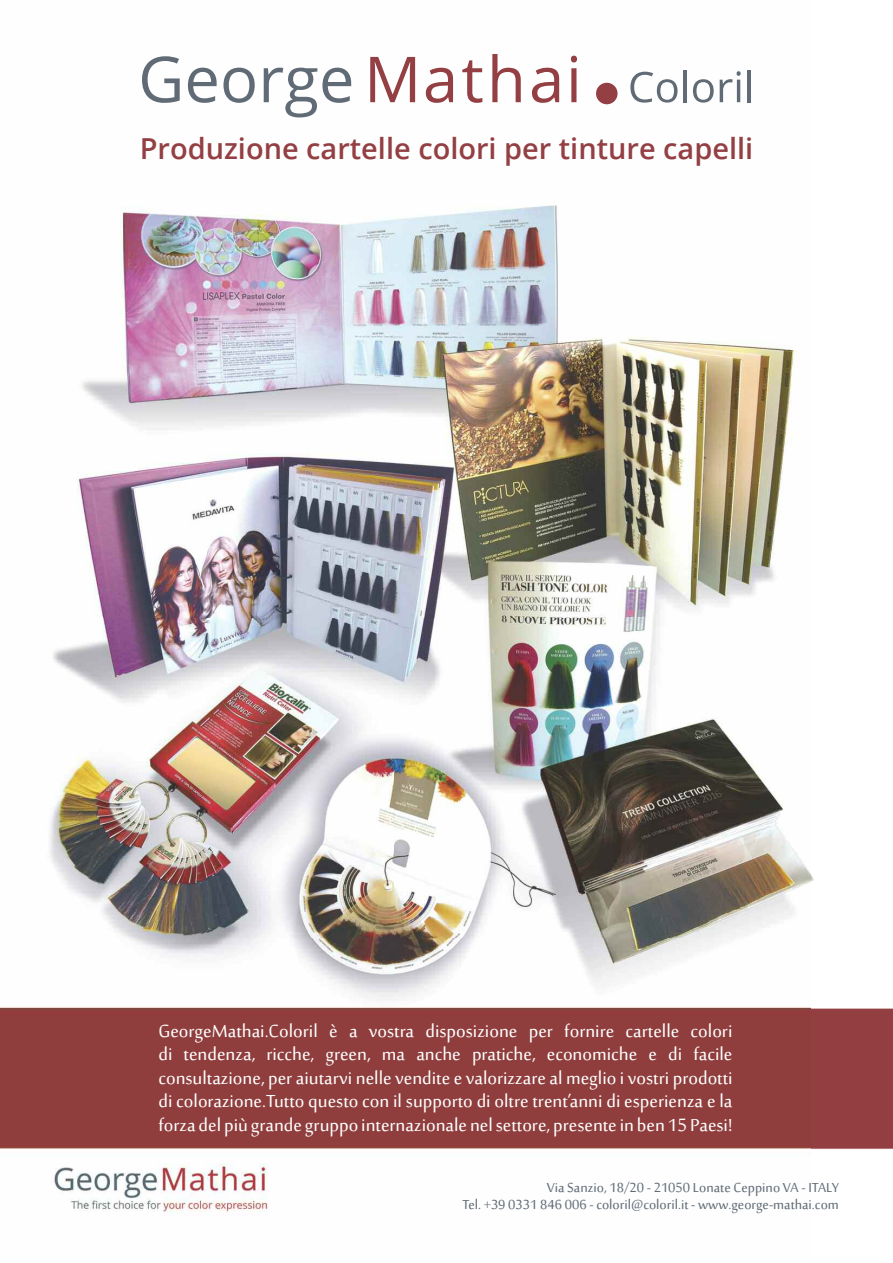
<style>
.page{position:relative;width:893px;height:1263px;background:#fff}
.page>*{position:absolute;margin:0;border:0;box-sizing:border-box;transform-origin:0 0}
.t1{font:600 28.95px "Open Sans";color:#933f43}
.t2{font:24px/23.5px "Sakkal Majalla";color:#fff;text-align:justify}
.t3{font:18px/16.5px "Sakkal Majalla";color:#606b76;text-align:right}
</style>
<div class="page">
<img style="left:0;top:55px;width:893px;height:1160px">
<svg style="left:630px;top:72px;width:47px;height:31px"></svg>
<hr style="left:683px;top:70px;width:4px;height:32px;background:#606b76">
<svg style="left:693px;top:79px;width:21px;height:24px"></svg>
<svg style="left:720px;top:71px;width:21px;height:31px"></svg>
<hr style="left:747px;top:70px;width:4px;height:32px;background:#606b76">
<svg style="left:142px;top:56px;width:38px;height:47px"></svg>
<svg style="left:188px;top:68px;width:29px;height:35px"></svg>
<svg style="left:223px;top:68px;width:32px;height:35px"></svg>
<svg style="left:264px;top:68px;width:87px;height:49px"></svg>
<svg style="left:370px;top:57px;width:45px;height:45px"></svg>
<svg style="left:426px;top:68px;width:27px;height:35px"></svg>
<svg style="left:462px;top:60px;width:20px;height:43px"></svg>
<svg style="left:492px;top:54px;width:29px;height:48px"></svg>
<svg style="left:532px;top:68px;width:27px;height:35px"></svg>
<svg style="left:571px;top:56px;width:6px;height:46px"></svg>
<div style="left:596px;top:83px;width:22px;height:21px;background:#933f43;border-radius:50%"></div>
<p class="t1" style="left:140px;top:128px;width:615px">Produzione cartelle colori per tinture capelli</p>
<p class="t2" style="left:158px;top:1016px;width:576px">GeorgeMathai.Coloril è a vostra disposizione per fornire cartelle colori di tendenza, ricche, green, ma anche pratiche, economiche e di facile consultazione, per aiutarvi nelle vendite e valorizzare al meglio i vostri prodotti di colorazione. Tutto questo con il supporto di oltre trent’anni di esperienza e la forza del più grande gruppo internazionale nel settore, presente in ben 15 Paesi!</p>
<p class="t3" style="left:463px;top:1178px;width:378px">Via Sanzio, 18/20 - 21050 Lonate Ceppino VA - ITALY<br>Tel. +39 0331 846 006 - coloril@coloril.it - www.george-mathai.com</p>
</div>
